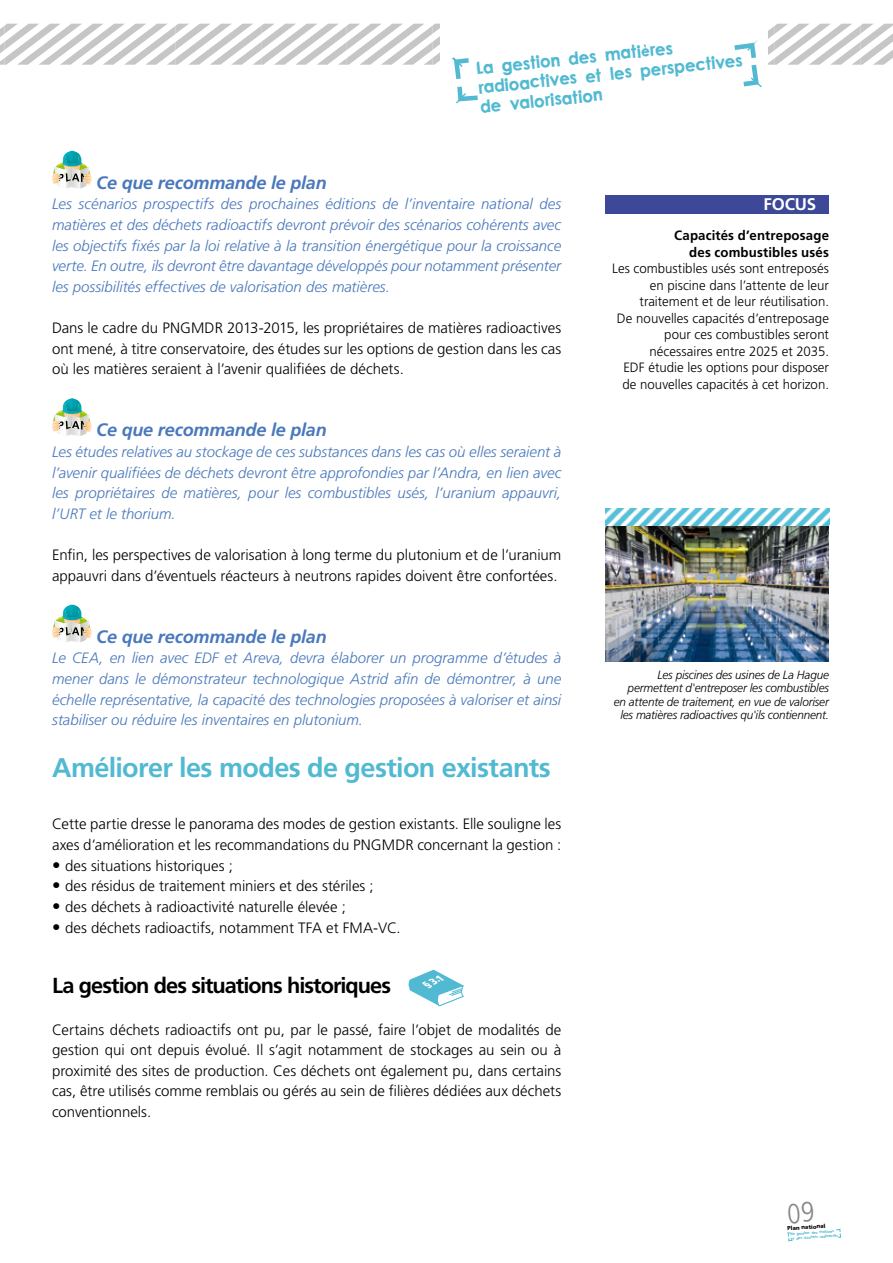
<style>
.page{position:relative;width:893px;height:1263px;background:#fff}
.page>*{position:absolute;margin:0;border:0;box-sizing:border-box;transform-origin:0 0}
.t1{font:700 27px "Frutiger";letter-spacing:-.025em;color:#51b9d1}
.t2{font:700 21.75px "Frutiger";letter-spacing:-.045em;color:#000}
.t3{font:italic 700 18px "Frutiger";letter-spacing:-.01em;color:#4978bc}
.t4{font:18px/19.5px "nu century gothic Bold";color:#51b9d1;scale:.95 1}
.t5{font:700 16.8px "Frutiger";letter-spacing:-.01em;color:#fff}
.t6{font:300 15px/20.7px "Frutiger";color:#000;text-align:justify}
.t7{font:italic 300 15px/20.7px "Frutiger";color:#4978bc;text-align:justify}
.t8{font:300 13.5px/16.5px "Frutiger";letter-spacing:.005em;color:#000;text-align:right}
.t9{font:700 13.5px/16.5px "Frutiger";letter-spacing:.01em;color:#000;text-align:right}
.t10{font:italic 300 12px/13.5px "Frutiger";letter-spacing:-.015em;color:#000;text-align:right}
.t11{font:italic 900 9.75px "Frutiger";color:#fff}
.t12{font:900 5.55px "Frutiger";color:#000}
.t13{font:3.75px/4.5px "nu century gothic Bold";color:#51b9d1}
.s1{font-size:16.8px}
</style>
<div class="page">
<svg style="left:52px;top:151px;width:40px;height:37px"></svg>
<svg style="left:52px;top:398px;width:40px;height:38px"></svg>
<svg style="left:52px;top:605px;width:40px;height:37px"></svg>
<svg style="left:408px;top:970px;width:56px;height:36px"></svg>
<svg style="left:787px;top:1232px;width:5px;height:9px"></svg>
<img style="left:606px;top:525px;width:223px;height:136px">
<img style="left:606px;top:508px;width:223px;height:17px">
<div style="left:606px;top:195px;width:223px;height:19px;background:#3d4898"></div>
<svg style="left:0;top:24px;width:893px;height:79px"></svg>
<svg style="left:836px;top:1228px;width:6px;height:10px"></svg>
<p class="t4" style="left:476px;top:59px;width:281px;rotate:-6deg">La gestion des matières radioactives et les perspectives de valorisation</p>
<p class="t3" style="left:96px;top:172px;width:232px">Ce que recommande le plan</p>
<p class="t7" style="left:52px;top:194px;width:511px">Les scénarios prospectifs des prochaines éditions de l’inventaire national des matières et des déchets radioactifs devront prévoir des scénarios cohérents avec les objectifs fixés par la loi relative à la transition énergétique pour la croissance verte. En outre, ils devront être davantage développés pour notamment présenter les possibilités effectives de valorisation des matières.</p>
<p class="t6" style="left:52px;top:318px;width:511px">Dans le cadre du PNGMDR 2013-2015, les propriétaires de matières radioactives ont mené, à titre conservatoire, des études sur les options de gestion dans les cas où les matières seraient à l’avenir qualifiées de déchets.</p>
<p class="t3" style="left:96px;top:419px;width:232px">Ce que recommande le plan</p>
<p class="t7" style="left:52px;top:442px;width:511px">Les études relatives au stockage de ces substances dans les cas où elles seraient à l’avenir qualifiées de déchets devront être approfondies par l’Andra, en lien avec les propriétaires de matières, pour les combustibles usés, l’uranium appauvri, l’URT et le thorium.</p>
<p class="t6" style="left:52px;top:545px;width:511px">Enfin, les perspectives de valorisation à long terme du plutonium et de l’uranium appauvri dans d’éventuels réacteurs à neutrons rapides doivent être confortées.</p>
<p class="t3" style="left:96px;top:626px;width:232px">Ce que recommande le plan</p>
<p class="t7" style="left:52px;top:648px;width:511px">Le CEA, en lien avec EDF et Areva, devra élaborer un programme d’études à mener dans le démonstrateur technologique Astrid afin de démontrer, à une échelle représentative, la capacité des technologies proposées à valoriser et ainsi stabiliser ou réduire les inventaires en plutonium.</p>
<h1 class="t1" style="left:52px;top:752px;width:500px">Améliorer les modes de gestion existants</h1>
<p class="t6" style="left:52px;top:814px;width:511px">Cette partie dresse le panorama des modes de gestion existants. Elle souligne les axes d’amélioration et les recommandations du PNGMDR concernant la gestion :</p>
<p class="t6" style="left:52px;top:855px;width:182px"><span class="s1">•</span> des situations historiques ;</p>
<p class="t6" style="left:52px;top:876px;width:323px"><span class="s1">•</span> des résidus de traitement miniers et des stériles ;</p>
<p class="t6" style="left:52px;top:896px;width:295px"><span class="s1">•</span> des déchets à radioactivité naturelle élevée ;</p>
<p class="t6" style="left:52px;top:917px;width:350px"><span class="s1">•</span> des déchets radioactifs, notamment TFA et FMA-VC.</p>
<p class="t11" style="left:423px;top:979px;width:22px;rotate:-26deg">§ 3.1</p>
<h2 class="t2" style="left:52px;top:973px;width:341px">La gestion des situations historiques</h2>
<p class="t6" style="left:52px;top:1019px;width:511px">Certains déchets radioactifs ont pu, par le passé, faire l’objet de modalités de gestion qui ont depuis évolué. Il s’agit notamment de stockages au sein ou à proximité des sites de production. Ces déchets ont également pu, dans certains cas, être utilisés comme remblais ou gérés au sein de filières dédiées aux déchets conventionnels.</p>
<p class="t5" style="left:763px;top:195px;width:54px">FOCUS</p>
<p class="t9" style="left:674px;top:227px;width:156px">Capacités d’entreposage des combustibles usés</p>
<p class="t8" style="left:612px;top:260px;width:218px">Les combustibles usés sont entreposés en piscine dans l’attente de leur traitement et de leur réutilisation.<br>De nouvelles capacités d’entreposage pour ces combustibles seront nécessaires entre 2025 et 2035.<br>EDF étudie les options pour disposer de nouvelles capacités à cet horizon.</p>
<p class="t10" style="left:614px;top:668px;width:217px">Les piscines des usines de La Hague permettent d'entreposer les combustibles en attente de traitement, en vue de valoriser les matières radioactives qu'ils contiennent.</p>
<p class="t12" style="left:787px;top:1225px;width:40px;rotate:-4deg">Plan national</p>
<p class="t13" style="left:790px;top:1232px;width:49px;rotate:-4deg">de gestion des matiè es et des déchets radio ctifs</p>
</div>
